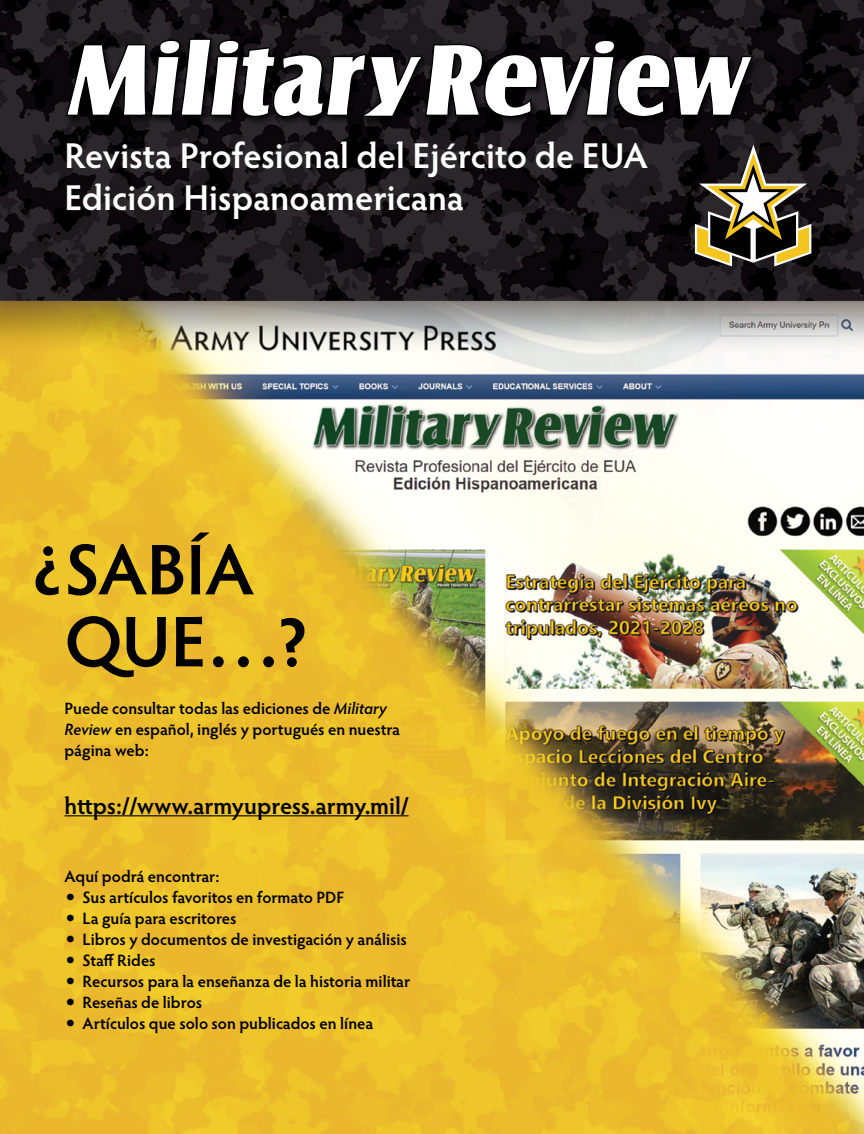
<style>
.page{position:relative;width:864px;height:1134px;background:#fff}
.page>*{position:absolute;margin:0;border:0;box-sizing:border-box;transform-origin:0 0}
.t1{font:600 72px/72px "Hypatia Sans Pro";letter-spacing:-.01em;color:#000}
.t2{font:600 36px/42px "Hypatia Sans Pro";color:#fff}
.t3{font:600 24px "Hypatia Sans Pro";letter-spacing:-.005em;color:#000}
.body{font:600 16.5px/21px "Hypatia Sans Pro";color:#000}
.s1{font-style:italic}
.s2{font-size:28.8px}
</style>
<div class="page">
<img style="left:0;top:0;width:864px;height:1134px">
<div style="left:689px;top:139px;width:128px;height:133px;background:#000;opacity:.05"></div>
<svg style="left:695px;top:145px;width:116px;height:121px;background:#5d543d"></svg>
<img style="left:60px;top:33px;width:704px;height:95px">
<svg style="left:65px;top:38px;width:689px;height:84px"></svg>
<hr style="left:64px;top:815px;width:345px;height:1px;background:#000">
<h2 class="t2" style="left:64px;top:133px;width:585px">Revista Profesional del Ejército de EUA<br>Edición Hispanoamericana</h2>
<p class="t1" style="left:64px;top:531px;width:246px">SABÍA<br>QUE…?</p>
<p class="body" style="left:64px;top:697px;width:337px">Puede consultar todas las ediciones de <span class="s1">Military<br>Review</span> en español, inglés y portugués en nuestra página web:</p>
<p class="t3" style="left:64px;top:789px;width:346px">https://www.armyupress.army.mil/</p>
<h1 class="t1" style="left:31px;top:516px;width:34px">¿</h1>
<p class="body" style="left:64px;top:865px;width:157px">Aquí podrá encontrar:</p>
<p class="body" style="left:64px;top:886px;width:282px"><span class="s2">•</span> Sus artículos favoritos en formato PDF</p>
<p class="body" style="left:64px;top:907px;width:173px"><span class="s2">•</span> La guía para escritores</p>
<p class="body" style="left:64px;top:928px;width:344px"><span class="s2">•</span> Libros y documentos de investigación y análisis</p>
<p class="body" style="left:64px;top:949px;width:93px"><span class="s2">•</span> Staff Rides</p>
<p class="body" style="left:64px;top:970px;width:347px"><span class="s2">•</span> Recursos para la enseñanza de la historia militar</p>
<p class="body" style="left:64px;top:991px;width:139px"><span class="s2">•</span> Reseñas de libros</p>
<p class="body" style="left:64px;top:1012px;width:310px"><span class="s2">•</span> Artículos que solo son publicados en línea</p>
</div>
